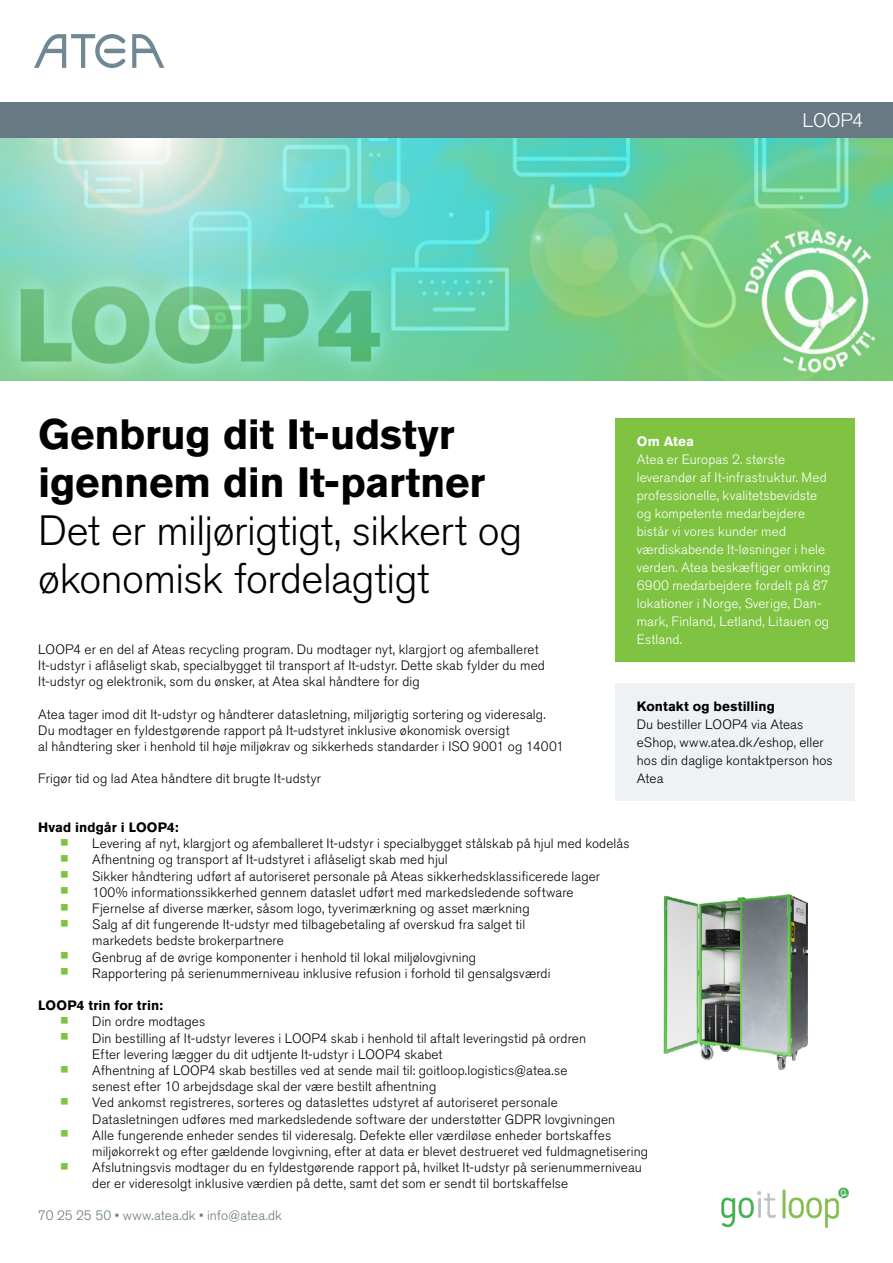
<style>
.page{position:relative;width:893px;height:1263px;background:#fff}
.page>*{position:absolute;margin:0;border:0;box-sizing:border-box;transform-origin:0 0}
.t1{font:300 42px/48px "Akzidenz Grotesk Std";letter-spacing:-.01em;color:#000}
.t2{font:700 42px/48px "Akzidenz Grotesk Std";letter-spacing:-.01em;color:#000}
.t3{font:300 19.5px "Akzidenz Grotesk Std";letter-spacing:-.015em;color:#fff}
.t4{font:300 13.5px/16.2px "Akzidenz Grotesk Std";letter-spacing:.01em;color:#000}
.t5{font:300 13.5px/18px "Akzidenz Grotesk Std";letter-spacing:.01em;color:#fff}
.t6{font:700 13.5px "Akzidenz Grotesk Std";letter-spacing:.01em;color:#000}
.t7{font:300 13.5px "Akzidenz Grotesk Std";letter-spacing:.005em;color:#677983}
.t8{font:700 13.5px "Akzidenz Grotesk Std";letter-spacing:.01em;color:#fff}
.s1{font-size:30px;color:#80c342}
</style>
<div class="page">
<svg style="left:132px;top:34px;width:32px;height:34px"></svg>
<svg style="left:34px;top:34px;width:91px;height:34px"></svg>
<img style="left:0;top:138px;width:893px;height:243px">
<div style="left:615px;top:418px;width:240px;height:244px;background:#80c342"></div>
<div style="left:615px;top:683px;width:240px;height:118px;background:#eef2f4"></div>
<div style="left:0;top:102px;width:893px;height:36px;background:#677983"></div>
<img style="left:721px;top:1187px;width:128px;height:41px">
<img style="left:663px;top:894px;width:144px;height:175px">
<h2 class="t3" style="left:803px;top:110px;width:62px">LOOP4</h2>
<h1 class="t2" style="left:38px;top:411px;width:448px">Genbrug dit It-udstyr igennem din It-partner</h1>
<h1 class="t1" style="left:38px;top:508px;width:486px">Det er miljørigtigt, sikkert og økonomisk fordelagtigt</h1>
<p class="t8" style="left:637px;top:433px;width:59px">Om Atea</p>
<p class="t5" style="left:637px;top:450px;width:195px">Atea er Europas 2. største leverandør af It-infrastruktur. Med professionelle, kvalitetsbevidste og kompetente medarbejdere bistår vi vores kunder med værdiskabende It-løsninger i hele verden. Atea beskæftiger omkring<br>6900 medarbejdere fordelt på 87 lokationer i Norge, Sverige, Dan&shy;mark, Finland, Letland, Litauen og<br>Estland.</p>
<p class="t4" style="left:38px;top:641px;width:508px">LOOP4 er en del af Ateas recycling program. Du modtager nyt, klargjort og afemballeret<br>It-udstyr i aflåseligt skab, specialbygget til transport af It-udstyr. Dette skab fylder du med<br>It-udstyr og elektronik, som du ønsker, at Atea skal håndtere for dig</p>
<p class="t4" style="left:38px;top:706px;width:527px">Atea tager imod dit It-udstyr og håndterer datasletning, miljørigtig sortering og videresalg.<br>Du modtager en fyldestgørende rapport på It-udstyret inklusive økonomisk oversigt<br>al håndtering sker i henhold til høje miljøkrav og sikkerheds standarder i ISO 9001 og 14001</p>
<p class="t4" style="left:38px;top:771px;width:284px">Frigør tid og lad Atea håndtere dit brugte It-udstyr</p>
<p class="t6" style="left:38px;top:819px;width:142px">Hvad indgår i LOOP4:</p>
<p class="t4" style="left:60px;top:836px;width:572px"><span class="s1">•</span> Levering af nyt, klargjort og afemballeret It-udstyr i specialbygget stålskab på hjul med kodelås</p>
<p class="t4" style="left:60px;top:852px;width:390px"><span class="s1">•</span> Afhentning og transport af It-udstyret i aflåseligt skab med hjul</p>
<p class="t4" style="left:60px;top:868px;width:542px"><span class="s1">•</span> Sikker håndtering udført af autoriseret personale på Ateas sikkerhedsklassificerede lager</p>
<p class="t4" style="left:60px;top:884px;width:516px"><span class="s1">•</span> 100% informationssikkerhed gennem dataslet udført med markedsledende software</p>
<p class="t4" style="left:60px;top:900px;width:472px"><span class="s1">•</span> Fjernelse af diverse mærker, såsom logo, tyverimærkning og asset mærkning</p>
<p class="t4" style="left:92px;top:917px;width:434px;text-indent:-33px"><span class="s1">•</span> Salg af dit fungerende It-udstyr med tilbagebetaling af overskud fra salget til markedets bedste brokerpartnere</p>
<p class="t4" style="left:60px;top:949px;width:418px"><span class="s1">•</span> Genbrug af de øvrige komponenter i henhold til lokal miljølovgivning</p>
<p class="t4" style="left:60px;top:965px;width:492px"><span class="s1">•</span> Rapportering på serienummerniveau inklusive refusion i forhold til gensalgsværdi</p>
<p class="t6" style="left:38px;top:998px;width:126px">LOOP4 trin for trin:</p>
<p class="t4" style="left:60px;top:1014px;width:147px"><span class="s1">•</span> Din ordre modtages</p>
<p class="t4" style="left:92px;top:1030px;width:495px;text-indent:-33px"><span class="s1">•</span> Din bestilling af It-udstyr leveres i LOOP4 skab i henhold til aftalt leveringstid på ordren<br>Efter levering lægger du dit udtjente It-udstyr i LOOP4 skabet</p>
<p class="t4" style="left:92px;top:1062px;width:477px;text-indent:-33px"><span class="s1">•</span> Afhentning af LOOP4 skab bestilles ved at sende mail til: goitloop.logistics@atea.se senest efter 10 arbejdsdage skal der være bestilt afhentning</p>
<p class="t4" style="left:92px;top:1095px;width:525px;text-indent:-33px"><span class="s1">•</span> Ved ankomst registreres, sorteres og dataslettes udstyret af autoriseret personale<br>Datasletningen udføres med markedsledende software der understøtter GDPR lovgivningen</p>
<p class="t4" style="left:92px;top:1127px;width:557px;text-indent:-33px"><span class="s1">•</span> Alle fungerende enheder sendes til videresalg. Defekte eller værdiløse enheder bortskaffes miljøkorrekt og efter gældende lovgivning, efter at data er blevet destrueret ved fuldmagnetisering</p>
<p class="t4" style="left:92px;top:1160px;width:551px;text-indent:-33px"><span class="s1">•</span> Afslutningsvis modtager du en fyldestgørende rapport på, hvilket It-udstyr på serienummerniveau der er videresolgt inklusive værdien på dette, samt det som er sendt til bortskaffelse</p>
<p class="t6" style="left:637px;top:698px;width:140px">Kontakt og bestilling</p>
<p class="t4" style="left:637px;top:715px;width:197px;line-height:18px">Du bestiller LOOP4 via Ateas eShop, www.atea.dk/eshop, eller hos din daglige kontaktperson hos<br>Atea</p>
<p class="t7" style="left:38px;top:1208px;width:245px">70 25 25 50 • www.atea.dk • info@atea.dk</p>
</div>
